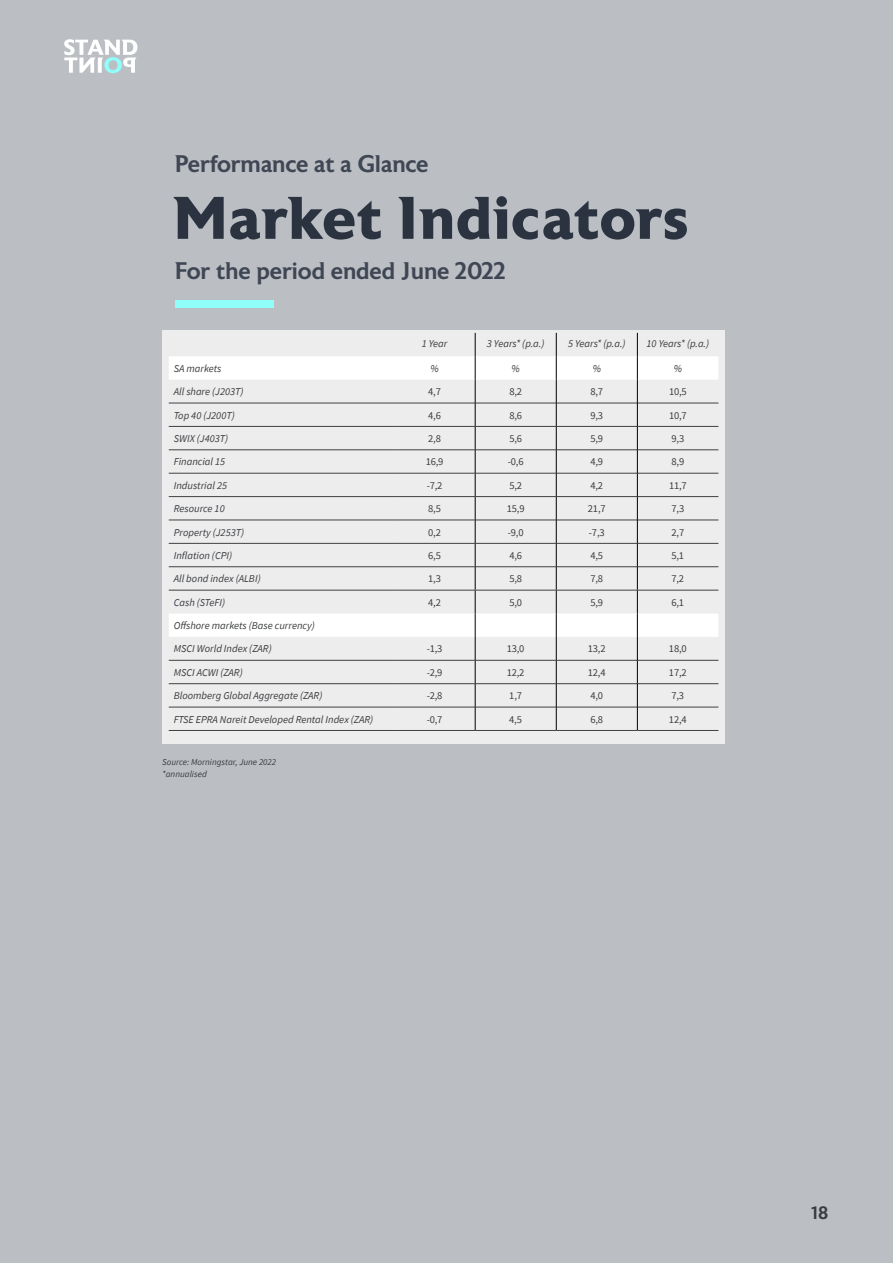
<style>
.page{position:relative;width:893px;height:1263px;background:#bbbfc4}
.page>*{position:absolute;margin:0;border:0;box-sizing:border-box;transform-origin:0 0}
.t1{font:700 60px "Astoria";letter-spacing:.02em;color:#2b3341}
.t2{font:500 24px "Astoria";color:#404754}
.t3{font:500 18px "Astoria";color:#3a3c3e}
.t4{font:italic 10.5px "Source Sans Pro";color:#3a3c3e}
.t5{font:10.5px "Source Sans Pro";letter-spacing:-.02em;color:#3a3c3e}
.t6{font:italic 9px/12px "Source Sans Pro";color:#3a3c3e}
</style>
<div class="page">
<svg style="left:64px;top:39px;width:73px;height:34px"></svg>
<div style="left:162px;top:330px;width:562px;height:413px;background:#ededee"></div>
<div style="left:175px;top:301px;width:99px;height:7px;background:#90fefb"></div>
<svg style="left:169px;top:356px;width:549px;height:281px"></svg>
<hr style="left:169px;top:403px;width:225px;height:1px;background:#414042">
<hr style="left:394px;top:403px;width:81px;height:1px;background:#414042">
<hr style="left:476px;top:403px;width:80px;height:1px;background:#414042">
<hr style="left:557px;top:403px;width:80px;height:1px;background:#414042">
<hr style="left:638px;top:403px;width:80px;height:1px;background:#414042">
<hr style="left:169px;top:426px;width:225px;height:1px;background:#414042">
<hr style="left:394px;top:426px;width:81px;height:1px;background:#414042">
<hr style="left:476px;top:426px;width:80px;height:1px;background:#414042">
<hr style="left:557px;top:426px;width:80px;height:1px;background:#414042">
<hr style="left:638px;top:426px;width:80px;height:1px;background:#414042">
<hr style="left:169px;top:449px;width:225px;height:1px;background:#414042">
<hr style="left:394px;top:449px;width:81px;height:1px;background:#414042">
<hr style="left:476px;top:449px;width:80px;height:1px;background:#414042">
<hr style="left:557px;top:449px;width:80px;height:1px;background:#414042">
<hr style="left:638px;top:449px;width:80px;height:1px;background:#414042">
<hr style="left:169px;top:473px;width:225px;height:1px;background:#414042">
<hr style="left:394px;top:473px;width:81px;height:1px;background:#414042">
<hr style="left:476px;top:473px;width:80px;height:1px;background:#414042">
<hr style="left:557px;top:473px;width:80px;height:1px;background:#414042">
<hr style="left:638px;top:473px;width:80px;height:1px;background:#414042">
<hr style="left:169px;top:496px;width:225px;height:1px;background:#414042">
<hr style="left:394px;top:496px;width:81px;height:1px;background:#414042">
<hr style="left:476px;top:496px;width:80px;height:1px;background:#414042">
<hr style="left:557px;top:496px;width:80px;height:1px;background:#414042">
<hr style="left:638px;top:496px;width:80px;height:1px;background:#414042">
<hr style="left:169px;top:520px;width:225px;height:1px;background:#414042">
<hr style="left:394px;top:520px;width:81px;height:1px;background:#414042">
<hr style="left:476px;top:520px;width:80px;height:1px;background:#414042">
<hr style="left:557px;top:520px;width:80px;height:1px;background:#414042">
<hr style="left:638px;top:520px;width:80px;height:1px;background:#414042">
<hr style="left:169px;top:543px;width:225px;height:1px;background:#414042">
<hr style="left:394px;top:543px;width:81px;height:1px;background:#414042">
<hr style="left:476px;top:543px;width:80px;height:1px;background:#414042">
<hr style="left:557px;top:543px;width:80px;height:1px;background:#414042">
<hr style="left:638px;top:543px;width:80px;height:1px;background:#414042">
<hr style="left:169px;top:566px;width:225px;height:1px;background:#414042">
<hr style="left:394px;top:566px;width:81px;height:1px;background:#414042">
<hr style="left:476px;top:566px;width:80px;height:1px;background:#414042">
<hr style="left:557px;top:566px;width:80px;height:1px;background:#414042">
<hr style="left:638px;top:566px;width:80px;height:1px;background:#414042">
<hr style="left:169px;top:660px;width:225px;height:1px;background:#414042">
<hr style="left:394px;top:660px;width:81px;height:1px;background:#414042">
<hr style="left:476px;top:660px;width:80px;height:1px;background:#414042">
<hr style="left:557px;top:660px;width:80px;height:1px;background:#414042">
<hr style="left:638px;top:660px;width:80px;height:1px;background:#414042">
<hr style="left:169px;top:683px;width:225px;height:1px;background:#414042">
<hr style="left:394px;top:683px;width:81px;height:1px;background:#414042">
<hr style="left:476px;top:683px;width:80px;height:1px;background:#414042">
<hr style="left:557px;top:683px;width:80px;height:1px;background:#414042">
<hr style="left:638px;top:683px;width:80px;height:1px;background:#414042">
<hr style="left:169px;top:707px;width:225px;height:1px;background:#414042">
<hr style="left:394px;top:707px;width:81px;height:1px;background:#414042">
<hr style="left:476px;top:707px;width:80px;height:1px;background:#414042">
<hr style="left:557px;top:707px;width:80px;height:1px;background:#414042">
<hr style="left:638px;top:707px;width:80px;height:1px;background:#414042">
<hr style="left:169px;top:730px;width:225px;height:1px;background:#414042">
<hr style="left:394px;top:730px;width:81px;height:1px;background:#414042">
<hr style="left:475px;top:730px;width:81px;height:1px;background:#414042">
<hr style="left:556px;top:730px;width:81px;height:1px;background:#414042">
<hr style="left:637px;top:730px;width:81px;height:1px;background:#414042">
<hr style="left:169px;top:590px;width:225px;height:1px;background:#414042">
<hr style="left:394px;top:590px;width:81px;height:1px;background:#414042">
<svg style="left:475px;top:333px;width:1px;height:397px"></svg>
<hr style="left:475px;top:590px;width:81px;height:1px;background:#414042">
<hr style="left:556px;top:590px;width:81px;height:1px;background:#414042">
<hr style="left:637px;top:590px;width:81px;height:1px;background:#414042">
<svg style="left:556px;top:333px;width:1px;height:397px"></svg>
<svg style="left:637px;top:333px;width:1px;height:397px"></svg>
<h2 class="t2" style="left:175px;top:150px;width:255px">Performance at a Glance</h2>
<h1 class="t1" style="left:173px;top:183px;width:517px">Market Indicators</h1>
<h2 class="t2" style="left:175px;top:257px;width:333px">For the period ended June 2022</h2>
<p class="t4" style="left:422px;top:336px;width:27px">1 Year</p>
<p class="t4" style="left:487px;top:336px;width:59px">3 Years* (p.a.)</p>
<p class="t4" style="left:568px;top:336px;width:59px">5 Years* (p.a.)</p>
<p class="t4" style="left:647px;top:336px;width:64px">10 Years* (p.a.)</p>
<p class="t4" style="left:174px;top:362px;width:49px">SA markets</p>
<p class="t4" style="left:430px;top:362px;width:10px">%</p>
<p class="t4" style="left:512px;top:362px;width:10px">%</p>
<p class="t4" style="left:593px;top:362px;width:10px">%</p>
<p class="t4" style="left:674px;top:362px;width:10px">%</p>
<p class="t4" style="left:174px;top:385px;width:71px">All share (J203T)</p>
<p class="t5" style="left:428px;top:385px;width:14px">4,7</p>
<p class="t5" style="left:509px;top:385px;width:14px">8,2</p>
<p class="t5" style="left:590px;top:385px;width:14px">8,7</p>
<p class="t5" style="left:669px;top:385px;width:19px">10,5</p>
<p class="t4" style="left:174px;top:408px;width:63px">Top 40 (J200T)</p>
<p class="t5" style="left:428px;top:408px;width:14px">4,6</p>
<p class="t5" style="left:509px;top:408px;width:14px">8,6</p>
<p class="t5" style="left:590px;top:408px;width:14px">9,3</p>
<p class="t5" style="left:669px;top:408px;width:19px">10,7</p>
<p class="t4" style="left:174px;top:432px;width:56px">SWIX (J403T)</p>
<p class="t5" style="left:428px;top:432px;width:14px">2,8</p>
<p class="t5" style="left:509px;top:432px;width:14px">5,6</p>
<p class="t5" style="left:590px;top:432px;width:14px">5,9</p>
<p class="t5" style="left:671px;top:432px;width:14px">9,3</p>
<p class="t4" style="left:174px;top:455px;width:53px">Financial 15</p>
<p class="t5" style="left:426px;top:455px;width:19px">16,9</p>
<p class="t5" style="left:508px;top:455px;width:17px">-0,6</p>
<p class="t5" style="left:590px;top:455px;width:14px">4,9</p>
<p class="t5" style="left:671px;top:455px;width:14px">8,9</p>
<p class="t4" style="left:174px;top:479px;width:55px">Industrial 25</p>
<p class="t5" style="left:427px;top:479px;width:17px">-7,2</p>
<p class="t5" style="left:509px;top:479px;width:14px">5,2</p>
<p class="t5" style="left:590px;top:479px;width:14px">4,2</p>
<p class="t5" style="left:669px;top:479px;width:19px">11,7</p>
<p class="t4" style="left:174px;top:502px;width:52px">Resource 10</p>
<p class="t5" style="left:428px;top:502px;width:14px">8,5</p>
<p class="t5" style="left:507px;top:502px;width:19px">15,9</p>
<p class="t5" style="left:588px;top:502px;width:19px">21,7</p>
<p class="t5" style="left:671px;top:502px;width:14px">7,3</p>
<p class="t4" style="left:174px;top:525px;width:72px">Property (J253T)</p>
<p class="t5" style="left:428px;top:525px;width:14px">0,2</p>
<p class="t5" style="left:508px;top:525px;width:17px">-9,0</p>
<p class="t5" style="left:589px;top:525px;width:17px">-7,3</p>
<p class="t5" style="left:671px;top:525px;width:14px">2,7</p>
<p class="t4" style="left:174px;top:549px;width:60px">Inflation (CPI)</p>
<p class="t5" style="left:428px;top:549px;width:14px">6,5</p>
<p class="t5" style="left:509px;top:549px;width:14px">4,6</p>
<p class="t5" style="left:590px;top:549px;width:14px">4,5</p>
<p class="t5" style="left:671px;top:549px;width:14px">5,1</p>
<p class="t4" style="left:174px;top:572px;width:89px">All bond index (ALBI)</p>
<p class="t5" style="left:428px;top:572px;width:14px">1,3</p>
<p class="t5" style="left:509px;top:572px;width:14px">5,8</p>
<p class="t5" style="left:590px;top:572px;width:14px">7,8</p>
<p class="t5" style="left:671px;top:572px;width:14px">7,2</p>
<p class="t4" style="left:174px;top:596px;width:53px">Cash (STeFI)</p>
<p class="t5" style="left:428px;top:596px;width:14px">4,2</p>
<p class="t5" style="left:509px;top:596px;width:14px">5,0</p>
<p class="t5" style="left:590px;top:596px;width:14px">5,9</p>
<p class="t5" style="left:671px;top:596px;width:14px">6,1</p>
<p class="t4" style="left:174px;top:619px;width:143px">Offshore markets (Base currency)</p>
<p class="t4" style="left:174px;top:642px;width:100px">MSCI World Index (ZAR)</p>
<p class="t5" style="left:427px;top:642px;width:17px">-1,3</p>
<p class="t5" style="left:507px;top:642px;width:19px">13,0</p>
<p class="t5" style="left:588px;top:642px;width:19px">13,2</p>
<p class="t5" style="left:669px;top:642px;width:19px">18,0</p>
<p class="t4" style="left:174px;top:666px;width:71px">MSCI ACWI (ZAR)</p>
<p class="t5" style="left:427px;top:666px;width:17px">-2,9</p>
<p class="t5" style="left:507px;top:666px;width:19px">12,2</p>
<p class="t5" style="left:588px;top:666px;width:19px">12,4</p>
<p class="t5" style="left:669px;top:666px;width:19px">17,2</p>
<p class="t4" style="left:174px;top:689px;width:150px">Bloomberg Global Aggregate (ZAR)</p>
<p class="t5" style="left:427px;top:689px;width:17px">-2,8</p>
<p class="t5" style="left:509px;top:689px;width:14px">1,7</p>
<p class="t5" style="left:590px;top:689px;width:14px">4,0</p>
<p class="t5" style="left:671px;top:689px;width:14px">7,3</p>
<p class="t4" style="left:174px;top:712px;width:201px">FTSE EPRA Nareit Developed Rental Index (ZAR)</p>
<p class="t5" style="left:427px;top:712px;width:17px">-0,7</p>
<p class="t5" style="left:509px;top:712px;width:14px">4,5</p>
<p class="t5" style="left:590px;top:712px;width:14px">6,8</p>
<p class="t5" style="left:669px;top:712px;width:19px">12,4</p>
<p class="t6" style="left:162px;top:756px;width:116px">Source: Morningstar, June 2022 *annualised</p>
<h3 class="t3" style="left:811px;top:1203px;width:19px">18</h3>
</div>
